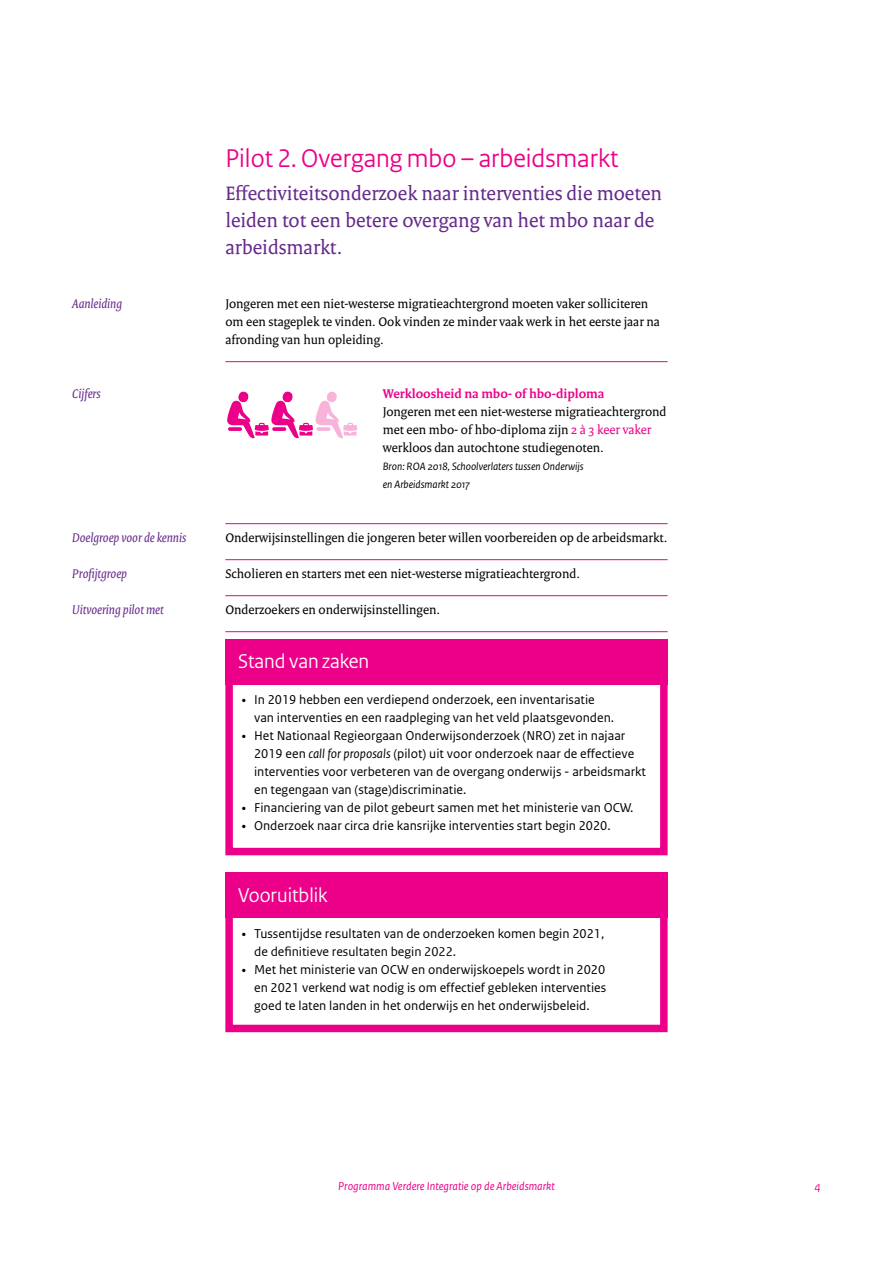
<style>
.page{position:relative;width:893px;height:1263px;background:#fff}
.page>*{position:absolute;margin:0;border:0;box-sizing:border-box;transform-origin:0 0}
.t1{font:27px "Rijksoverheid Sans Heading";color:#ec0089}
.t2{font:21px/27px "Rijksoverheid Serif";color:#662a8c}
.t3{font:21px "Rijksoverheid Sans Heading";color:#fff}
.t4{font:13.5px/18px "Rijksoverheid Sans Web Text Regular 2";color:#000}
.t5{font:13.5px/18px "Rijksoverheid Serif";color:#000}
.t6{font:italic 13.5px "Rijksoverheid Serif";color:#662a8c}
.t7{font:13.5px "Rijksoverheid Sans Web Text";color:#000}
.t8{font:700 13.5px "Rijksoverheid Serif";color:#ec0089}
.t9{font:italic 12px "Rijksoverheid Sans Text";color:#ec0089}
.t10{font:italic 11.25px/18px "Rijksoverheid Sans Text";color:#000}
.s1{color:#ec0089}
.s2{font-family:"Rijksoverheid Serif"}
.s3{font-family:"Rijksoverheid Sans Text";font-style:italic}
</style>
<div class="page">
<hr style="left:225px;top:361px;width:443px;height:1px;background:#ec0089">
<hr style="left:225px;top:523px;width:443px;height:1px;background:#ec0089">
<hr style="left:225px;top:559px;width:443px;height:1px;background:#ec0089">
<hr style="left:225px;top:595px;width:443px;height:1px;background:#ec0089">
<hr style="left:225px;top:631px;width:443px;height:1px;background:#ec0089">
<div style="left:225px;top:641px;width:443px;height:214px;border:8px solid #ec0089"></div>
<div style="left:225px;top:639px;width:443px;height:46px;background:#ec0089"></div>
<div style="left:225px;top:874px;width:443px;height:158px;border:8px solid #ec0089"></div>
<div style="left:225px;top:872px;width:443px;height:46px;background:#ec0089"></div>
<svg style="left:227px;top:391px;width:130px;height:48px"></svg>
<h1 class="t1" style="left:225px;top:142px;width:395px">Pilot 2. Overgang mbo – arbeidsmarkt</h1>
<h2 class="t2" style="left:225px;top:179px;width:438px">Effectiviteitsonderzoek naar interventies die moeten leiden tot een betere overgang van het mbo naar de arbeidsmarkt.</h2>
<p class="t6" style="left:72px;top:295px;width:51px">Aanleiding</p>
<p class="t5" style="left:225px;top:294px;width:436px">Jongeren met een niet-westerse migratieachtergrond moeten vaker solliciteren om een stageplek te vinden. Ook vinden ze minder vaak werk in het eerste jaar na afronding van hun opleiding.</p>
<p class="t6" style="left:72px;top:385px;width:30px">Cijfers</p>
<p class="t8" style="left:383px;top:385px;width:223px">Werkloosheid na mbo- of hbo-diploma</p>
<p class="t5" style="left:383px;top:402px;width:285px">Jongeren met een niet-westerse migratieachtergrond met een mbo- of hbo-diploma zijn <span class="s1">2 à 3 keer vaker </span>werkloos dan autochtone studiegenoten.</p>
<p class="t10" style="left:383px;top:457px;width:202px">Bron: ROA 2018, Schoolverlaters tussen Onderwijs en Arbeidsmarkt 2017</p>
<p class="t6" style="left:72px;top:529px;width:115px">Doelgroep voor de kennis</p>
<p class="t6" style="left:72px;top:565px;width:56px">Profijtgroep</p>
<p class="t6" style="left:72px;top:601px;width:93px">Uitvoering pilot met</p>
<p class="t5" style="left:225px;top:528px;width:444px">Onderwijsinstellingen die jongeren beter willen voorbereiden op de arbeidsmarkt.</p>
<p class="t5" style="left:225px;top:564px;width:356px">Scholieren en starters met een niet-westerse migratieachtergrond.</p>
<p class="t5" style="left:225px;top:600px;width:216px">Onderzoekers en onderwijsinstellingen.</p>
<h2 class="t3" style="left:238px;top:649px;width:133px">Stand van zaken</h2>
<p class="t4" style="left:254px;top:690px;width:362px;text-indent:-13px"><span class="s2">•</span> In 2019 hebben een verdiepend onderzoek, een inventarisatie van interventies en een raadpleging van het veld plaatsgevonden.</p>
<p class="t4" style="left:254px;top:726px;width:393px;text-indent:-13px"><span class="s2">•</span> Het Nationaal Regieorgaan Onderwijsonderzoek (NRO) zet in najaar 2019 een <span class="s3">call for proposals</span> (pilot) uit voor onderzoek naar de effectieve interventies voor verbeteren van de overgang onderwijs - arbeidsmarkt en tegengaan van (stage)discriminatie.</p>
<p class="t4" style="left:241px;top:798px;width:394px"><span class="s2">•</span> Financiering van de pilot gebeurt samen met het ministerie van OCW.</p>
<p class="t4" style="left:241px;top:816px;width:371px"><span class="s2">•</span> Onderzoek naar circa drie kansrijke interventies start begin 2020.</p>
<h2 class="t3" style="left:238px;top:883px;width:91px">Vooruitblik</h2>
<p class="t4" style="left:241px;top:924px;width:364px"><span class="s2">•</span> Tussentijdse resultaten van de onderzoeken komen begin 2021,</p>
<p class="t7" style="left:254px;top:944px;width:204px">de definitieve resultaten begin 2022.</p>
<p class="t4" style="left:254px;top:960px;width:354px;text-align:justify;text-indent:-13px"><span class="s2">•</span> Met het ministerie van OCW en onderwijskoepels wordt in 2020 en 2021 verkend wat nodig is om effectief gebleken interventies goed te laten landen in het onderwijs en het onderwijsbeleid.</p>
<p class="t9" style="left:338px;top:1179px;width:218px">Programma Verdere Integratie op de Arbeidsmarkt</p>
<p class="t9" style="left:815px;top:1179px;width:7px">4</p>
</div>
